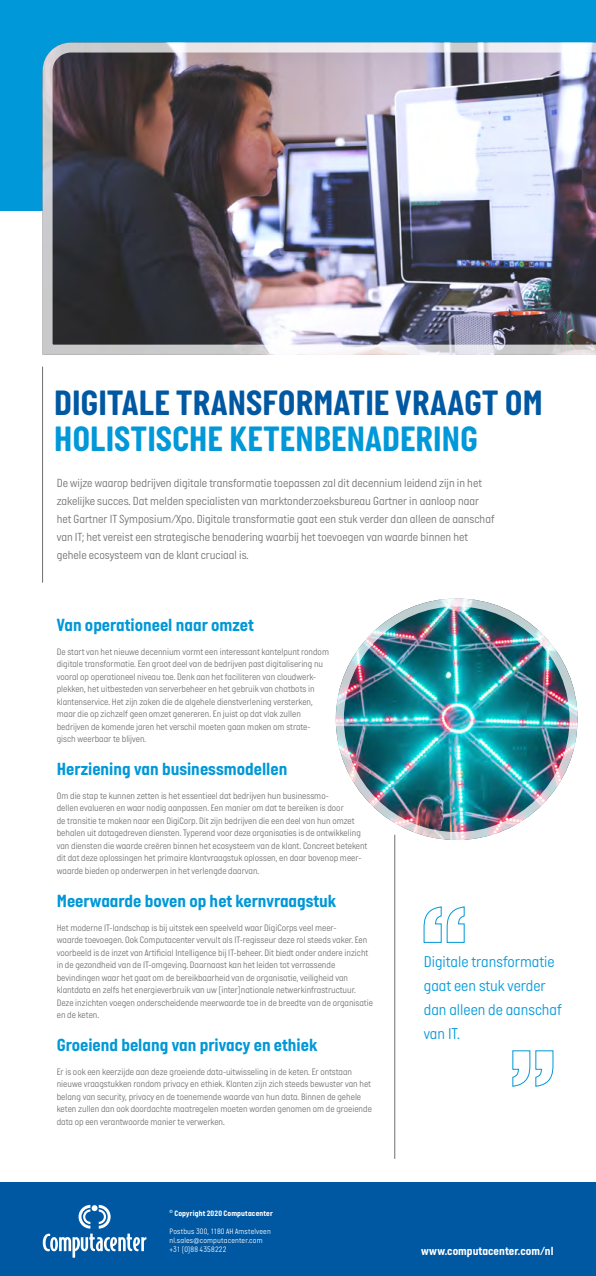
<style>
.page{position:relative;width:596px;height:1276px;background:#fff}
.page>*{position:absolute;margin:0;border:0;box-sizing:border-box;transform-origin:0 0}
.t1{font:700 36px "Italian Plate No 1";color:#0058a2}
.t2{font:700 36px "Italian Plate No 1";color:#0098d8}
.t3{font:700 18px "Italian Plate No 1";color:#0098d8}
.t4{font:300 16px/24px "Italian Plate No 1";color:#0098d8}
.t5{font:300 12px/18px "Italian Plate No 1";color:#706f6f}
.t6{font:700 12px "Italian Plate No 1";letter-spacing:.005em;color:#fff}
.t7{font:300 9.5px/12.5px "Italian Plate No 1";color:#706f6f}
.t8{font:300 8px/9px "Italian Plate No 1";letter-spacing:.025em;color:#fff}
.t9{font:700 8px "Italian Plate No 1";letter-spacing:.02em;color:#fff}
</style>
<div class="page">
<div style="left:0;top:1183px;width:595px;height:93px;background:#0058a2"></div>
<svg style="left:43px;top:1205px;width:103px;height:52px"></svg>
<div style="left:0;top:0;width:595px;height:211px;background:#0098d8"></div>
<img style="left:42px;top:42px;width:553px;height:313px">
<hr style="left:42px;top:367px;width:1px;height:216px;background:#706f6f">
<img style="left:335px;top:598px;width:242px;height:242px;border-radius:121px">
<div style="left:335px;top:598px;width:242px;height:242px;border:8px solid #fff;border-radius:50%"></div>
<hr style="left:394px;top:835px;width:1px;height:324px;background:#706f6f">
<svg style="left:423px;top:906px;width:41px;height:37px"></svg>
<svg style="left:512px;top:1050px;width:41px;height:37px"></svg>
<h1 class="t1" style="left:54px;top:383px;width:490px">DIGITALE TRANSFORMATIE VRAAGT OM</h1>
<h1 class="t2" style="left:54px;top:419px;width:425px">HOLISTISCHE KETENBENADERING</h1>
<p class="t5" style="left:57px;top:473px;width:439px">De wijze waarop bedrijven digitale transformatie toepassen zal dit decennium leidend zijn in het zakelijke succes. Dat melden specialisten van marktonderzoeksbureau Gartner in aanloop naar het Gartner IT Symposium/Xpo. Digitale transformatie gaat een stuk verder dan alleen de aanschaf van IT; het vereist een strategische benadering waarbij het toevoegen van waarde binnen het gehele ecosysteem van de klant cruciaal is.</p>
<h2 class="t3" style="left:57px;top:615px;width:198px">Van operationeel naar omzet</h2>
<p class="t7" style="left:57px;top:645px;width:274px">De start van het nieuwe decennium vormt een interessant kantelpunt rondom digitale transformatie. Een groot deel van de bedrijven past digitalisering nu vooral op operationeel niveau toe. Denk aan het faciliteren van cloudwerk&shy;plekken, het uitbesteden van serverbeheer en het gebruik van chatbots in klantenservice. Het zijn zaken die de algehele dienstverlening versterken, maar die op zichzelf geen omzet genereren. En juist op dat vlak zullen bedrijven de komende jaren het verschil moeten gaan maken om strate&shy;gisch weerbaar te blijven.</p>
<h2 class="t3" style="left:57px;top:759px;width:232px">Herziening van businessmodellen</h2>
<p class="t7" style="left:57px;top:789px;width:312px">Om die stap te kunnen zetten is het essentieel dat bedrijven hun businessmo-<br>dellen evalueren en waar nodig aanpassen. Een manier om dat te bereiken is door<br>de transitie te maken naar een DigiCorp. Dit zijn bedrijven die een deel van hun omzet behalen uit datagedreven diensten. Typerend voor deze organisaties is de ontwikkeling van diensten die waarde creëren binnen het ecosysteem van de klant. Concreet betekent dit dat deze oplossingen het primaire klantvraagstuk oplossen, en daar bovenop meer&shy;waarde bieden op onderwerpen in het verlengde daarvan.</p>
<h2 class="t3" style="left:57px;top:891px;width:281px">Meerwaarde boven op het kernvraagstuk</h2>
<p class="t7" style="left:57px;top:921px;width:317px">Het moderne IT-landschap is bij uitstek een speelveld waar DigiCorps veel meer-<br>waarde toevoegen. Ook Computacenter vervult als IT-regisseur deze rol steeds vaker. Een voorbeeld is de inzet van Artificial Intelligence bij IT-beheer. Dit biedt onder andere inzicht in de gezondheid van de IT-omgeving. Daarnaast kan het leiden tot verrassende bevindingen waar het gaat om de bereikbaarheid van de organisatie, veiligheid van klantdata en zelfs het energieverbruik van uw (inter)nationale netwerkinfrastructuur.<br>Deze inzichten voegen onderscheidende meerwaarde toe in de breedte van de organisatie en de keten.</p>
<h2 class="t3" style="left:57px;top:1035px;width:262px">Groeiend belang van privacy en ethiek</h2>
<p class="t7" style="left:57px;top:1065px;width:316px">Er is ook een keerzijde aan deze groeiende data-uitwisseling in de keten. Er ontstaan nieuwe vraagstukken rondom privacy en ethiek. Klanten zijn zich steeds bewuster van het belang van security, privacy en de toenemende waarde van hun data. Binnen de gehele keten zullen dan ook doordachte maatregelen moeten worden genomen om de groeiende data op een verantwoorde manier te verwerken.</p>
<p class="t9" style="left:169px;top:1208px;width:105px"><sup>©</sup> Copyright 2020 Computacenter</p>
<p class="t8" style="left:169px;top:1226px;width:103px">Postbus 300, 1180 AH Amstelveen nl.sales@computacenter.com +31 (0)88 4358222</p>
<h3 class="t4" style="left:423px;top:949px;width:139px">Digitale transformatie gaat een stuk verder dan alleen de aanschaf van IT.</h3>
<p class="t6" style="left:421px;top:1244px;width:134px">www.computacenter.com/nl</p>
</div>
